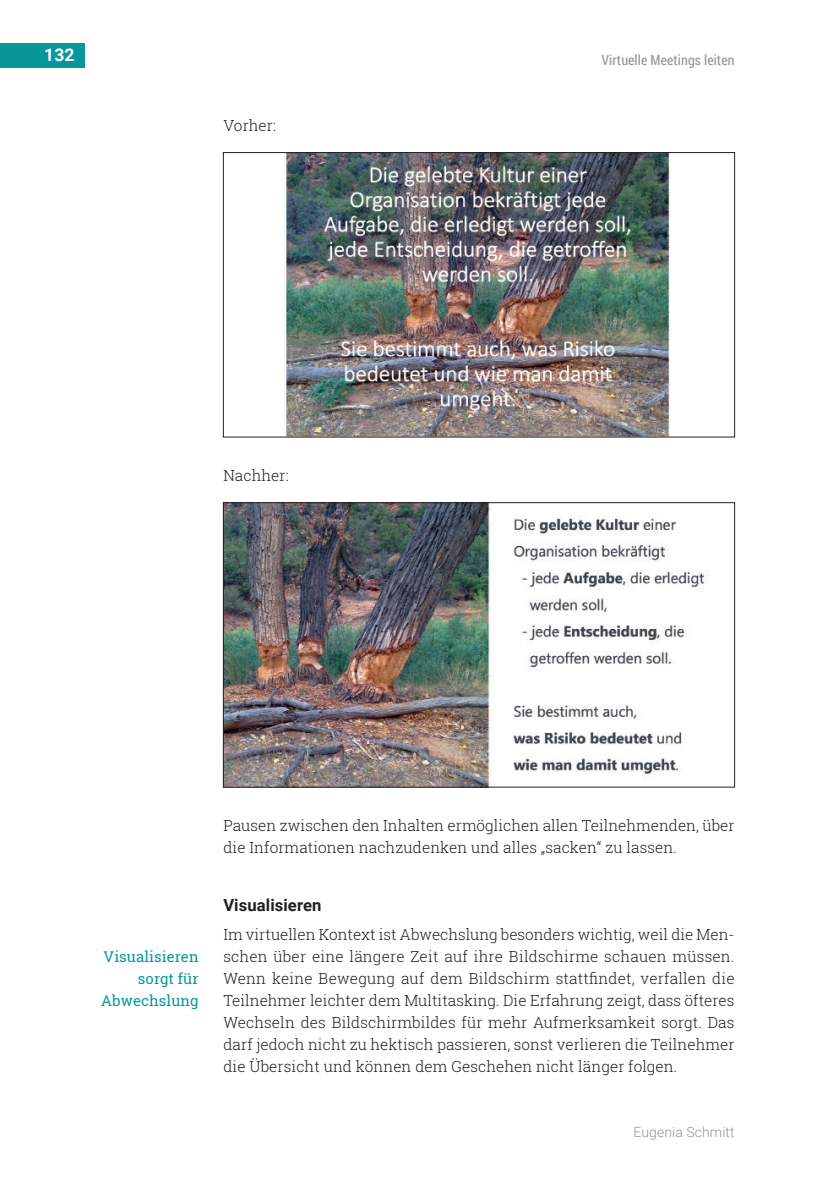
<style>
.page{position:relative;width:819px;height:1181px;background:#fff}
.page>*{position:absolute;margin:0;border:0;box-sizing:border-box;transform-origin:0 0}
.t1{font:700 17.5px "Roboto";color:#fff}
.t2{font:700 16.62px "Roboto";letter-spacing:.005em;color:#231f20}
.t3{font:300 15.4px/21.9px "Roboto Slab";letter-spacing:.005em;color:#231f20}
.t4{font:14.88px/21.9px "Roboto Slab";letter-spacing:.005em;color:#09969a;text-align:right}
.t5{font:14px "Roboto Condensed";letter-spacing:.005em;color:#939598}
.t6{font:300 14px "Roboto";letter-spacing:.005em;color:#939598}
</style>
<div class="page">
<div style="left:0;top:43px;width:84px;height:25px;background:#09969a"></div>
<img style="left:284px;top:154px;width:386px;height:281px">
<div style="left:223px;top:152px;width:511px;height:285px;border:1px solid #231f20"></div>
<img style="left:225px;top:504px;width:484px;height:281px">
<div style="left:223px;top:502px;width:511px;height:285px;border:1px solid #231f20"></div>
<p class="t1" style="left:44px;top:43px;width:32px">132</p>
<p class="t5" style="left:601px;top:50px;width:135px">Virtuelle Meetings leiten</p>
<p class="t3" style="left:223px;top:114px;width:54px">Vorher:</p>
<p class="t3" style="left:223px;top:464px;width:67px">Nachher:</p>
<p class="t4" style="left:101px;top:945px;width:99px">Visualisieren sorgt für<br>Abwechslung</p>
<p class="t3" style="left:223px;top:814px;width:513px">Pausen zwischen den Inhalten ermöglichen allen Teilnehmenden, über die Informationen nachzudenken und alles „sacken“ zu lassen.</p>
<p class="t2" style="left:223px;top:894px;width:99px">Visualisieren</p>
<p class="t3" style="left:223px;top:923px;width:513px;text-align:justify">Im virtuellen Kontext ist Abwechslung besonders wichtig, weil die Men&shy;schen über eine längere Zeit auf ihre Bildschirme schauen müssen.<br>Wenn keine Bewegung auf dem Bildschirm stattfindet, verfallen die Teilnehmer leichter dem Multitasking. Die Erfahrung zeigt, dass öfteres Wechseln des Bildschirmbildes für mehr Aufmerksamkeit sorgt. Das darf jedoch nicht zu hektisch passieren, sonst verlieren die Teilnehmer die Übersicht und können dem Geschehen nicht länger folgen.</p>
<p class="t6" style="left:633px;top:1122px;width:102px">Eugenia Schmitt</p>
</div>
